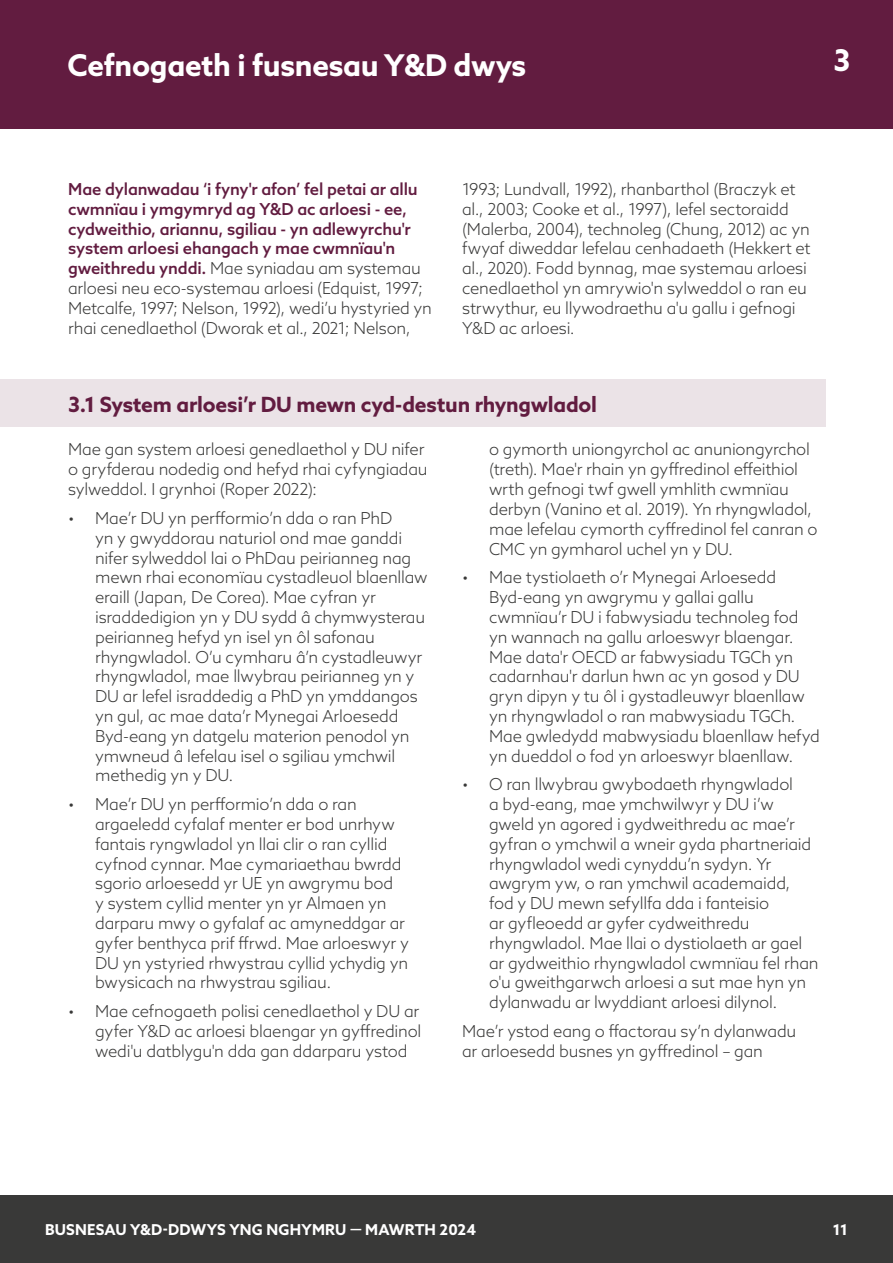
<style>
.page{position:relative;width:893px;height:1263px;background:#fff}
.page>*{position:absolute;margin:0;border:0;box-sizing:border-box;transform-origin:0 0}
.Chapter_Title{font:700 30px "Azo Sans";letter-spacing:-.01em;color:#fff}
.Sub-heading{font:700 21px "Azo Sans";letter-spacing:-.01em;color:#621c40}
.Body_Text_Single_Col{font:300 16.5px/19.8px "Azo Sans";letter-spacing:-.015em;color:#393938}
.Body_Text_Single_Col-2{font:500 16.5px/19.8px "Azo Sans";letter-spacing:-.01em;color:#621c40}
.t1{font:700 15px "Azo Sans";letter-spacing:.01em;color:#fff}
.s1{font-weight:300;color:#393938}
</style>
<div class="page">
<div style="left:0;top:0;width:893px;height:129px;background:#621c40"></div>
<div style="left:1px;top:379px;width:825px;height:48px;background:#ebe3e7"></div>
<div style="left:0;top:1195px;width:893px;height:68px;background:#393938"></div>
<h1 class="Chapter_Title" style="left:68px;top:46px;width:460px">Cefnogaeth i fusnesau Y&amp;D dwys</h1>
<h1 class="Chapter_Title" style="left:834px;top:40px;width:18px">3</h1>
<p class="Body_Text_Single_Col-2" style="left:68px;top:179px;width:365px">Mae dylanwadau ‘i fyny'r afon’ fel petai ar allu cwmnïau i ymgymryd ag Y&amp;D ac arloesi - ee, cydweithio, ariannu, sgiliau - yn adlewyrchu'r system arloesi ehangach y mae cwmnïau'n gweithredu ynddi. <span class="s1">Mae syniadau am systemau arloesi neu eco-systemau arloesi (Edquist, 1997; Metcalfe, 1997; Nelson, 1992), wedi’u hystyried yn rhai cenedlaethol (Dworak et al., 2021; Nelson,</span></p>
<p class="Body_Text_Single_Col" style="left:462px;top:179px;width:350px">1993; Lundvall, 1992), rhanbarthol (Braczyk et al., 2003; Cooke et al., 1997), lefel sectoraidd (Malerba, 2004), technoleg (Chung, 2012) ac yn fwyaf diweddar lefelau cenhadaeth (Hekkert et al., 2020). Fodd bynnag, mae systemau arloesi cenedlaethol yn amrywio'n sylweddol o ran eu strwythur, eu llywodraethu a'u gallu i gefnogi Y&amp;D ac arloesi.</p>
<h2 class="Sub-heading" style="left:68px;top:390px;width:530px">3.1 System arloesi’r DU mewn cyd-destun rhyngwladol</h2>
<p class="Body_Text_Single_Col" style="left:68px;top:439px;width:361px">Mae gan system arloesi genedlaethol y DU nifer o gryfderau nodedig ond hefyd rhai cyfyngiadau sylweddol. I grynhoi (Roper 2022):</p>
<p class="Body_Text_Single_Col" style="left:95px;top:508px;width:334px;text-indent:-27px">• Mae’r DU yn perfformio’n dda o ran PhD<br>yn y gwyddorau naturiol ond mae ganddi nifer sylweddol lai o PhDau peirianneg nag mewn rhai economïau cystadleuol blaenllaw eraill (Japan, De Corea). Mae cyfran yr israddedigion yn y DU sydd â chymwysterau peirianneg hefyd yn isel yn ôl safonau rhyngwladol. O’u cymharu â’n cystadleuwyr rhyngwladol, mae llwybrau peirianneg yn y DU ar lefel israddedig a PhD yn ymddangos yn gul, ac mae data’r Mynegai Arloesedd Byd-eang yn datgelu materion penodol yn ymwneud â lefelau isel o sgiliau ymchwil methedig yn y DU.</p>
<p class="Body_Text_Single_Col" style="left:95px;top:794px;width:315px;text-indent:-27px">• Mae’r DU yn perfformio’n dda o ran argaeledd cyfalaf menter er bod unrhyw fantais ryngwladol yn llai clir o ran cyllid cyfnod cynnar. Mae cymariaethau bwrdd sgorio arloesedd yr UE yn awgrymu bod<br>y system cyllid menter yn yr Almaen yn darparu mwy o gyfalaf ac amyneddgar ar gyfer benthyca prif ffrwd. Mae arloeswyr y DU yn ystyried rhwystrau cyllid ychydig yn bwysicach na rhwystrau sgiliau.</p>
<p class="Body_Text_Single_Col" style="left:95px;top:1001px;width:328px;text-indent:-27px">• Mae cefnogaeth polisi cenedlaethol y DU ar gyfer Y&amp;D ac arloesi blaengar yn gyffredinol wedi'u datblygu'n dda gan ddarparu ystod</p>
<p class="Body_Text_Single_Col" style="left:489px;top:439px;width:330px">o gymorth uniongyrchol ac anuniongyrchol (treth). Mae'r rhain yn gyffredinol effeithiol wrth gefnogi twf gwell ymhlith cwmnïau derbyn (Vanino et al. 2019). Yn rhyngwladol, mae lefelau cymorth cyffredinol fel canran o CMC yn gymharol uchel yn y DU.</p>
<p class="Body_Text_Single_Col" style="left:489px;top:567px;width:332px;text-indent:-27px">• Mae tystiolaeth o’r Mynegai Arloesedd Byd-eang yn awgrymu y gallai gallu cwmnïau’r DU i fabwysiadu technoleg fod yn wannach na gallu arloeswyr blaengar.<br>Mae data'r OECD ar fabwysiadu TGCh yn cadarnhau'r darlun hwn ac yn gosod y DU gryn dipyn y tu ôl i gystadleuwyr blaenllaw yn rhyngwladol o ran mabwysiadu TGCh.<br>Mae gwledydd mabwysiadu blaenllaw hefyd yn dueddol o fod yn arloeswyr blaenllaw.</p>
<p class="Body_Text_Single_Col" style="left:489px;top:774px;width:331px;text-indent:-27px">• O ran llwybrau gwybodaeth rhyngwladol<br>a byd-eang, mae ymchwilwyr y DU i’w gweld yn agored i gydweithredu ac mae’r gyfran o ymchwil a wneir gyda phartneriaid rhyngwladol wedi cynyddu’n sydyn. Yr awgrym yw, o ran ymchwil academaidd, fod y DU mewn sefyllfa dda i fanteisio<br>ar gyfleoedd ar gyfer cydweithredu rhyngwladol. Mae llai o dystiolaeth ar gael ar gydweithio rhyngwladol cwmnïau fel rhan o'u gweithgarwch arloesi a sut mae hyn yn dylanwadu ar lwyddiant arloesi dilynol.</p>
<p class="Body_Text_Single_Col" style="left:462px;top:1021px;width:336px">Mae’r ystod eang o ffactorau sy’n dylanwadu ar arloesedd busnes yn gyffredinol – gan</p>
<p class="t1" style="left:45px;top:1219px;width:433px">BUSNESAU Y&amp;D-DDWYS YNG NGHYMRU — MAWRTH 2024</p>
<p class="t1" style="left:833px;top:1219px;width:17px">11</p>
</div>
